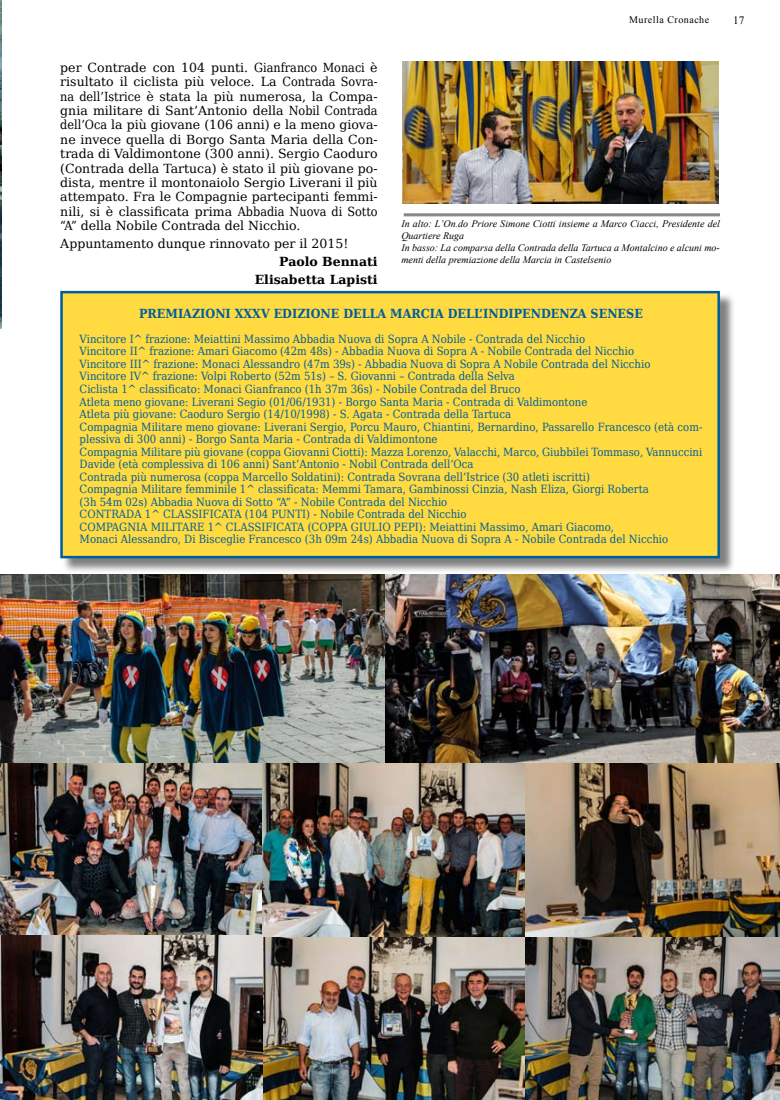
<style>
.page{position:relative;width:780px;height:1100px;background:#fff}
.page>*{position:absolute;margin:0;border:0;box-sizing:border-box;transform-origin:0 0}
.t1{font:12.5px/14.4px "DejaVu Serif";color:#000;text-align:justify}
.t2{font:700 12.5px "DejaVu Serif";color:#005d9c;scale:.9 1}
.t3{font:700 12.5px/17.9px "DejaVu Serif";color:#000;text-align:right}
.t4{font:11.25px/12.5px "DejaVu Serif";color:#005d9c;scale:.9 1}
.t5{font:11.25px "Times New Roman";color:#000}
.t6{font:italic 10px/12px "Times New Roman";color:#000}
.t7{font:10px "Times New Roman";letter-spacing:.05em;color:#000}
</style>
<div class="page">
<img style="left:0;top:762px;width:779px;height:174px">
<img style="left:262px;top:936px;width:517px;height:163px">
<img style="left:0;top:935px;width:262px;height:164px">
<img style="left:402px;top:62px;width:315px;height:141px">
<img style="left:0;top:574px;width:385px;height:188px">
<img style="left:385px;top:574px;width:394px;height:188px">
<img style="left:0;top:0;width:2px;height:328px">
<div style="left:62px;top:293px;width:678px;height:286px;background:#000;opacity:.5"></div>
<div style="left:60px;top:291px;width:659px;height:267px;background:#ffda40;border:2px solid #005d9c"></div>
<hr style="left:403px;top:213px;width:316px;height:2px;background:#5f5d5f">
<hr style="left:403px;top:215px;width:316px;height:1px;background:#5f5d5f">
<p class="t7" style="left:628px;top:13px;width:81px">Murella Cronache</p>
<p class="t5" style="left:732px;top:12px;width:13px">17</p>
<p class="t1" style="left:60px;top:60px;width:319px">per Contrade con 104 punti. Gianfranco Monaci è risultato il ciclista più veloce. La Contrada Sovra&shy;na dell’Istrice è stata la più numerosa, la Compa&shy;gnia militare di Sant’Antonio della Nobil Contrada dell’Oca la più giovane (106 anni) e la meno giova&shy;ne invece quella di Borgo Santa Maria della Con&shy;trada di Valdimontone (300 anni). Sergio Caoduro (Contrada della Tartuca) è stato il più giovane po&shy;dista, mentre il montonaiolo Sergio Liverani il più attempato. Fra le Compagnie partecipanti femmi&shy;nili, si è classificata prima Abbadia Nuova di Sotto “A” della Nobile Contrada del Nicchio.</p>
<p class="t1" style="left:60px;top:236px;width:289px">Appuntamento dunque rinnovato per il 2015!</p>
<p class="t3" style="left:254px;top:252px;width:124px">Paolo Bennati<br>Elisabetta Lapisti</p>
<p class="t2" style="left:139px;top:303px;width:561px">PREMIAZIONI XXXV EDIZIONE DELLA MARCIA DELL’INDIPENDENZA SENESE</p>
<p class="t4" style="left:80px;top:332px;width:693px">Vincitore I^ frazione: Meiattini Massimo Abbadia Nuova di Sopra A Nobile - Contrada del Nicchio<br>Vincitore II^ frazione: Amari Giacomo (42m 48s) - Abbadia Nuova di Sopra A - Nobile Contrada del Nicchio<br>Vincitore III^ frazione: Monaci Alessandro (47m 39s) - Abbadia Nuova di Sopra A Nobile Contrada del Nicchio<br>Vincitore IV^ frazione: Volpi Roberto (52m 51s) – S. Giovanni – Contrada della Selva<br>Ciclista 1^ classificato: Monaci Gianfranco (1h 37m 36s) - Nobile Contrada del Bruco<br>Atleta meno giovane: Liverani Segio (01/06/1931) - Borgo Santa Maria - Contrada di Valdimontone<br>Atleta più giovane: Caoduro Sergio (14/10/1998) - S. Agata - Contrada della Tartuca<br>Compagnia Militare meno giovane: Liverani Sergio, Porcu Mauro, Chiantini, Bernardino, Passarello Francesco (età com&shy;plessiva di 300 anni) - Borgo Santa Maria - Contrada di Valdimontone<br>Compagnia Militare più giovane (coppa Giovanni Ciotti): Mazza Lorenzo, Valacchi, Marco, Giubbilei Tommaso, Vannuccini Davide (età complessiva di 106 anni) Sant’Antonio - Nobil Contrada dell’Oca<br>Contrada più numerosa (coppa Marcello Soldatini): Contrada Sovrana dell’Istrice (30 atleti iscritti)<br>Compagnia Militare femminile 1^ classificata: Memmi Tamara, Gambinossi Cinzia, Nash Eliza, Giorgi Roberta<br>(3h 54m 02s) Abbadia Nuova di Sotto “A” - Nobile Contrada del Nicchio<br>CONTRADA 1^ CLASSIFICATA (104 PUNTI) - Nobile Contrada del Nicchio<br>COMPAGNIA MILITARE 1^ CLASSIFICATA (COPPA GIULIO PEPI): Meiattini Massimo, Amari Giacomo,<br>Monaci Alessandro, Di Bisceglie Francesco (3h 09m 24s) Abbadia Nuova di Sopra A - Nobile Contrada del Nicchio</p>
<p class="t6" style="left:401px;top:218px;width:320px">In alto: L’On.do Priore Simone Ciotti insieme a Marco Ciacci, Presidente del Quartiere Ruga<br>In basso: La comparsa della Contrada della Tartuca a Montalcino e alcuni mo&shy;menti della premiazione della Marcia in Castelsenio</p>
</div>
